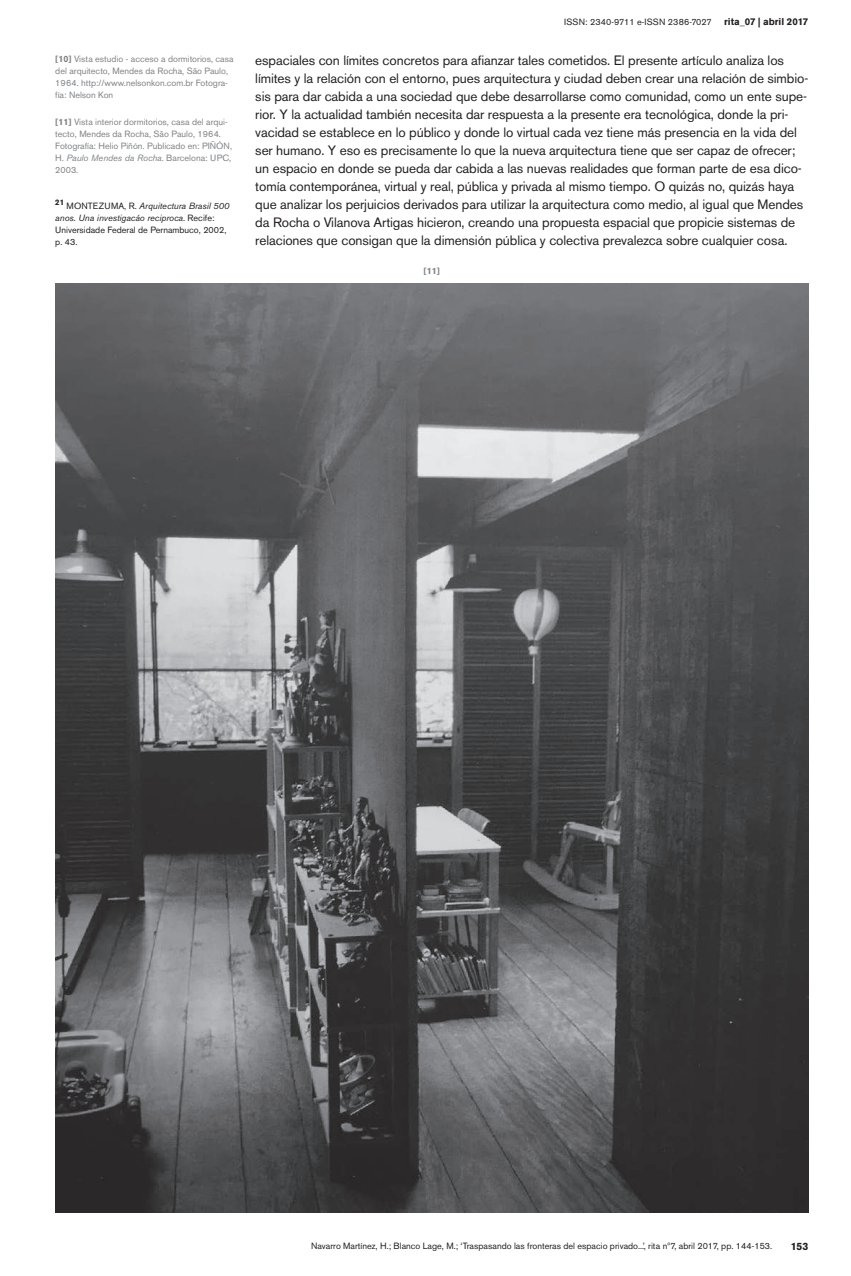
<style>
.page{position:relative;width:851px;height:1276px;background:#fff}
.page>*{position:absolute;margin:0;border:0;box-sizing:border-box;transform-origin:0 0}
.t1{font:13.5px/18px "Akzidenz Grotesk BE";letter-spacing:-.005em;color:#231f20}
.t2{font:700 10.5px "Akzidenz Grotesk BE";color:#231f20}
.t3{font:700 9.75px "Akzidenz Grotesk BE";color:#231f20}
.t4{font:9px/12px "Akzidenz Grotesk BE";color:#808285}
.t5{font:9px/12px "Akzidenz Grotesk BE";color:#231f20}
.t6{font:9px "Akzidenz Grotesk BE";letter-spacing:.02em;color:#231f20}
.t7{font:700 9px "Akzidenz Grotesk BE";color:#808285}
.t8{font:700 7.8px "Akzidenz Grotesk BE";color:#231f20}
.s1{font-weight:700}
.s2{font-style:italic}
</style>
<div class="page">
<img style="left:55px;top:283px;width:753px;height:929px">
<p class="t4" style="left:55px;top:53px;width:180px"><span class="s1">[10]</span> Vista estudio - acceso a dormitorios, casa del arquitecto, Mendes da Rocha, São Paulo, 1964. http://www.nelsonkon.com.br Fotogra&shy;fía: Nelson Kon</p>
<p class="t4" style="left:55px;top:116px;width:178px"><span class="s1">[11]</span> Vista interior dormitorios, casa del arqui&shy;tecto, Mendes da Rocha, São Paulo, 1964.<br>Fotografía: Helio Piñón. Publicado en: PIÑÓN, H. <span class="s2">Paulo Mendes da Rocha</span>. Barcelona: UPC, 2003.</p>
<p class="t8" style="left:55px;top:198px;width:10px">21</p>
<p class="t5" style="left:55px;top:200px;width:176px;text-indent:11px">MONTEZUMA, R. <span class="s2">Arquitectura Brasil 500 anos. Una investigacáo reciproca</span>. Recife:<br>Universidade Federal de Pernambuco, 2002, p. 43.</p>
<p class="t6" style="left:564px;top:17px;width:149px">ISSN: 2340-9711 e-ISSN 2386-7027</p>
<p class="t3" style="left:724px;top:16px;width:86px">rita_07 | abril 2017</p>
<p class="t1" style="left:255px;top:52px;width:554px">espaciales con límites concretos para afianzar tales cometidos. El presente artículo analiza los límites y la relación con el entorno, pues arquitectura y ciudad deben crear una relación de simbio&shy;sis para dar cabida a una sociedad que debe desarrollarse como comunidad, como un ente supe&shy;rior. Y la actualidad también necesita dar respuesta a la presente era tecnológica, donde la pri&shy;vacidad se establece en lo público y donde lo virtual cada vez tiene más presencia en la vida del ser humano. Y eso es precisamente lo que la nueva arquitectura tiene que ser capaz de ofrecer; un espacio en donde se pueda dar cabida a las nuevas realidades que forman parte de esa dico&shy;tomía contemporánea, virtual y real, pública y privada al mismo tiempo. O quizás no, quizás haya que analizar los perjuicios derivados para utilizar la arquitectura como medio, al igual que Mendes da Rocha o Vilanova Artigas hicieron, creando una propuesta espacial que propicie sistemas de relaciones que consigan que la dimensión pública y colectiva prevalezca sobre cualquier cosa.</p>
<p class="t7" style="left:423px;top:266px;width:18px">[11]</p>
<p class="t5" style="left:311px;top:1239px;width:462px">Navarro Martínez, H.; Blanco Lage, M.; ‘Traspasando las fronteras del espacio privado...’, rita nº7, abril 2017, pp. 144-153.</p>
<p class="t2" style="left:790px;top:1240px;width:19px">153</p>
</div>
